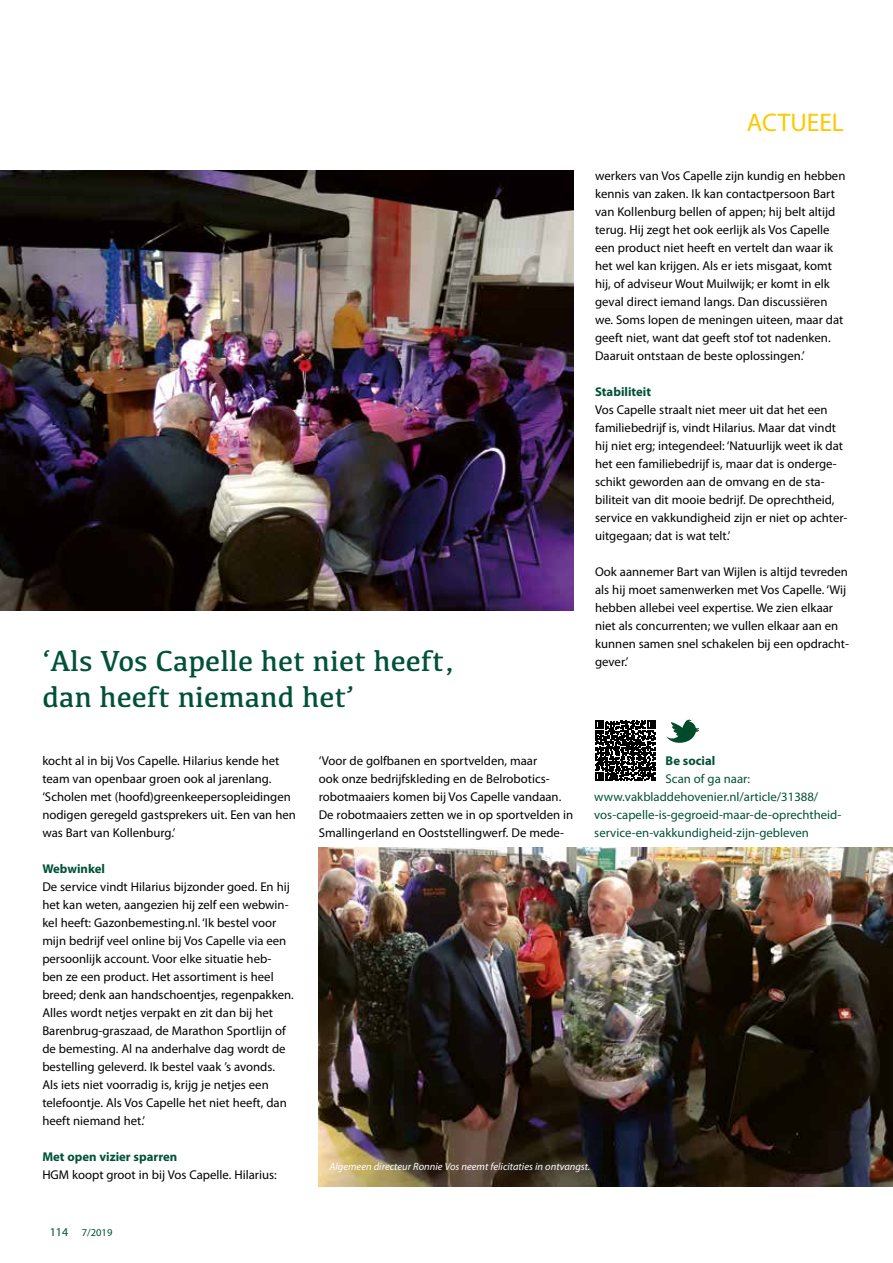
<style>
.page{position:relative;width:893px;height:1263px;background:#fff}
.page>*{position:absolute;margin:0;border:0;box-sizing:border-box;transform-origin:0 0}
.t1{font:30px/36px "Kefa";color:#005139}
.t2{font:25.5px "Myriad Pro";color:#fec800}
.t3{font:12.75px/18px "Myriad Pro";color:#000}
.t4{font:12.75px/18px "Myriad Pro";color:#005139}
.t5{font:700 12.75px "Myriad Pro";color:#005139}
.t6{font:italic 10.5px "Myriad Pro";color:#fff}
.t7{font:10.5px "Myriad Pro";color:#005139}
.s1{font-size:12px}
</style>
<div class="page">
<img style="left:0;top:170px;width:574px;height:440px">
<img style="left:319px;top:847px;width:574px;height:339px">
<svg style="left:595px;top:720px;width:61px;height:61px"></svg>
<svg style="left:666px;top:719px;width:33px;height:24px"></svg>
<h1 class="t1" style="left:42px;top:642px;width:414px">‘Als Vos Capelle het niet heeft, dan heeft niemand het’</h1>
<h2 class="t2" style="left:747px;top:107px;width:99px">ACTUEEL</h2>
<p class="t3" style="left:595px;top:167px;width:252px">werkers van Vos Capelle zijn kundig en hebben kennis van zaken. Ik kan contactpersoon Bart van Kollenburg bellen of appen; hij belt altijd terug. Hij zegt het ook eerlijk als Vos Capelle een product niet heeft en vertelt dan waar ik het wel kan krijgen. Als er iets misgaat, komt hij, of adviseur Wout Muilwijk; er komt in elk geval direct iemand langs. Dan discussiëren we. Soms lopen de meningen uiteen, maar dat geeft niet, want dat geeft stof tot nadenken.<br>Daaruit ontstaan de beste oplossingen.’</p>
<p class="t5" style="left:595px;top:384px;width:57px">Stabiliteit</p>
<p class="t3" style="left:595px;top:401px;width:254px">Vos Capelle straalt niet meer uit dat het een familiebedrijf is, vindt Hilarius. Maar dat vindt hij niet erg; integendeel: ‘Natuurlijk weet ik dat het een familiebedrijf is, maar dat is onderge&shy;schikt geworden aan de omvang en de sta&shy;biliteit van dit mooie bedrijf. De oprechtheid, service en vakkundigheid zijn er niet op achter&shy;uitgegaan; dat is wat telt.’</p>
<p class="t3" style="left:595px;top:563px;width:255px">Ook aannemer Bart van Wijlen is altijd tevreden als hij moet samenwerken met Vos Capelle. ‘Wij hebben allebei veel expertise. We zien elkaar niet als concurrenten; we vullen elkaar aan en kunnen samen snel schakelen bij een opdracht&shy;gever.’</p>
<p class="t3" style="left:42px;top:752px;width:255px">kocht al in bij Vos Capelle. Hilarius kende het team van openbaar groen ook al jarenlang. ‘Scholen met (hoofd)greenkeepersopleidingen nodigen geregeld gastsprekers uit. Een van hen was Bart van Kollenburg.’</p>
<p class="t5" style="left:42px;top:860px;width:64px">Webwinkel</p>
<p class="t3" style="left:42px;top:878px;width:253px">De service vindt Hilarius bijzonder goed. En hij het kan weten, aangezien hij zelf een webwin&shy;kel heeft: Gazonbemesting.nl. ‘Ik bestel voor mijn bedrijf veel online bij Vos Capelle via een persoonlijk account. Voor elke situatie heb&shy;ben ze een product. Het assortiment is heel breed; denk aan handschoentjes, regenpakken.<br>Alles wordt netjes verpakt en zit dan bij het Barenbrug-graszaad, de Marathon Sportlijn of de bemesting. Al na anderhalve dag wordt de bestelling geleverd. Ik bestel vaak ’s avonds.<br>Als iets niet voorradig is, krijg je netjes een telefoontje. Als Vos Capelle het niet heeft, dan heeft niemand het.’</p>
<p class="t5" style="left:42px;top:1148px;width:136px">Met open vizier sparren</p>
<p class="t3" style="left:42px;top:1166px;width:236px">HGM koopt groot in bij Vos Capelle. Hilarius:</p>
<p class="t7" style="left:50px;top:1226px;width:64px"><span class="s1">114</span> 7/2019</p>
<p class="t3" style="left:319px;top:752px;width:256px">‘Voor de golfbanen en sportvelden, maar<br>ook onze bedrijfskleding en de Belrobotics&shy;robotmaaiers komen bij Vos Capelle vandaan.<br>De robotmaaiers zetten we in op sportvelden in Smallingerland en Ooststellingwerf. De mede-</p>
<p class="t5" style="left:666px;top:752px;width:51px">Be social</p>
<p class="t4" style="left:594px;top:770px;width:249px;text-indent:71px">Scan of ga naar: www.vakbladdehovenier.nl/article/31388/ vos-capelle-is-gegroeid-maar-de-oprechtheid&shy;service-en-vakkundigheid-zijn-gebleven</p>
<p class="t6" style="left:329px;top:1160px;width:262px">Algemeen directeur Ronnie Vos neemt felicitaties in ontvangst.</p>
</div>
